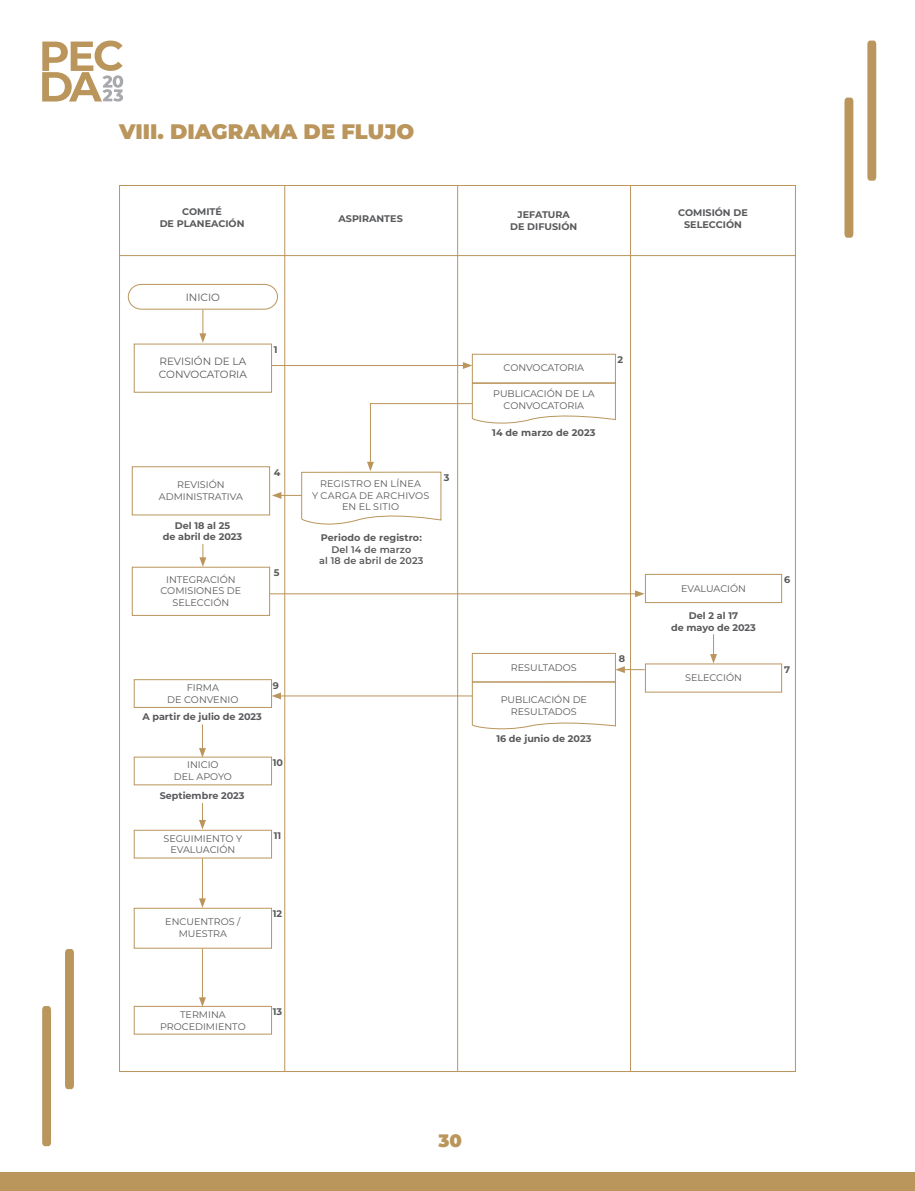
<style>
.page{position:relative;width:915px;height:1191px;background:#fff}
.page>*{position:absolute;margin:0;border:0;box-sizing:border-box;transform-origin:0 0}
.t1{font:900 21px "Montserrat";color:#ba955c}
.t2{font:900 18px "Montserrat";color:#ba955c}
.t3{font:10.5px/12.6px "Montserrat";color:#58595b}
.t4{font:9.6px/11.6px "Montserrat";color:#58595b;text-align:center}
.t5{font:700 9.6px/11.6px "Montserrat";color:#58595b;text-align:center}
.t6{font:9.6px/11.6px "Montserrat";letter-spacing:.02em;color:#58595b;text-align:center}
.t7{font:600 9.6px/11.6px "Montserrat";letter-spacing:.01em;color:#58595b;text-align:center}
</style>
<div class="page">
<svg style="left:42px;top:41px;width:81px;height:61px"></svg>
<div style="left:0;top:1172px;width:914px;height:19px;background:#ba955c"></div>
<svg style="left:867px;top:41px;width:8px;height:140px"></svg>
<svg style="left:844px;top:98px;width:9px;height:140px"></svg>
<svg style="left:65px;top:949px;width:9px;height:140px"></svg>
<svg style="left:42px;top:1006px;width:9px;height:140px"></svg>
<hr style="left:119px;top:255px;width:676px;height:1px;background:#ba955c">
<hr style="left:284px;top:185px;width:1px;height:886px;background:#ba955c">
<hr style="left:457px;top:185px;width:1px;height:886px;background:#ba955c">
<hr style="left:630px;top:185px;width:1px;height:886px;background:#ba955c">
<svg style="left:199px;top:544px;width:7px;height:23px"></svg>
<svg style="left:199px;top:724px;width:7px;height:32px"></svg>
<svg style="left:199px;top:803px;width:7px;height:26px"></svg>
<hr style="left:202px;top:858px;width:1px;height:42px;background:#ba955c">
<svg style="left:199px;top:898px;width:7px;height:10px"></svg>
<hr style="left:202px;top:948px;width:1px;height:51px;background:#ba955c">
<svg style="left:199px;top:997px;width:7px;height:9px"></svg>
<svg style="left:127px;top:284px;width:151px;height:59px"></svg>
<hr style="left:271px;top:365px;width:194px;height:1px;background:#ba955c">
<svg style="left:462px;top:362px;width:10px;height:7px"></svg>
<hr style="left:270px;top:593px;width:367px;height:1px;background:#ba955c">
<svg style="left:634px;top:590px;width:10px;height:7px"></svg>
<div style="left:132px;top:466px;width:138px;height:49px;border:1px solid #ba955c"></div>
<div style="left:132px;top:567px;width:138px;height:49px;border:1px solid #ba955c"></div>
<div style="left:134px;top:679px;width:138px;height:29px;border:1px solid #ba955c"></div>
<div style="left:134px;top:756px;width:138px;height:29px;border:1px solid #ba955c"></div>
<div style="left:134px;top:830px;width:138px;height:28px;border:1px solid #ba955c"></div>
<div style="left:134px;top:908px;width:138px;height:40px;border:1px solid #ba955c"></div>
<div style="left:134px;top:1006px;width:138px;height:28px;border:1px solid #ba955c"></div>
<div style="left:644px;top:574px;width:137px;height:29px;border:1px solid #ba955c"></div>
<div style="left:472px;top:354px;width:143px;height:29px;border:1px solid #ba955c"></div>
<div style="left:472px;top:653px;width:143px;height:29px;border:1px solid #ba955c"></div>
<svg style="left:471px;top:681px;width:145px;height:49px"></svg>
<hr style="left:278px;top:695px;width:194px;height:1px;background:#ba955c">
<svg style="left:271px;top:692px;width:10px;height:7px"></svg>
<svg style="left:272px;top:382px;width:344px;height:148px"></svg>
<svg style="left:710px;top:634px;width:6px;height:29px"></svg>
<svg style="left:615px;top:666px;width:29px;height:7px"></svg>
<h1 class="t1" style="left:119px;top:116px;width:296px">VIII. DIAGRAMA DE FLUJO</h1>
<p class="t5" style="left:160px;top:206px;width:86px">COMITÉ<br>DE PLANEACIÓN</p>
<p class="t3" style="left:186px;top:291px;width:36px">INICIO</p>
<p class="t3" style="left:159px;top:355px;width:90px">REVISIÓN DE LA<br>CONVOCATORIA</p>
<p class="t5" style="left:274px;top:343px;width:5px">1</p>
<p class="t4" style="left:159px;top:479px;width:85px">REVISIÓN<br>ADMINISTRATIVA</p>
<p class="t5" style="left:163px;top:519px;width:81px">Del 18 al 25<br>de abril de 2023</p>
<p class="t4" style="left:160px;top:573px;width:82px">INTEGRACIÓN<br>COMISIONES DE<br>SELECCIÓN</p>
<p class="t5" style="left:274px;top:466px;width:8px">4</p>
<p class="t5" style="left:274px;top:566px;width:7px">5</p>
<p class="t4" style="left:167px;top:681px;width:73px">FIRMA<br>DE CONVENIO</p>
<p class="t5" style="left:142px;top:710px;width:121px">A partir de julio de 2023</p>
<p class="t5" style="left:273px;top:679px;width:8px">9</p>
<p class="t4" style="left:174px;top:759px;width:59px">INICIO<br>DEL APOYO</p>
<p class="t5" style="left:160px;top:789px;width:86px">Septiembre 2023</p>
<p class="t4" style="left:163px;top:832px;width:80px">SEGUIMIENTO Y<br>EVALUACIÓN</p>
<p class="t5" style="left:273px;top:756px;width:12px">10</p>
<p class="t5" style="left:274px;top:829px;width:9px">11</p>
<p class="t4" style="left:165px;top:915px;width:77px">ENCUENTROS /<br>MUESTRA</p>
<p class="t5" style="left:273px;top:907px;width:11px">12</p>
<p class="t4" style="left:160px;top:1008px;width:87px">TERMINA<br>PROCEDIMIENTO</p>
<p class="t5" style="left:273px;top:1005px;width:11px">13</p>
<p class="t5" style="left:338px;top:212px;width:66px">ASPIRANTES</p>
<p class="t5" style="left:510px;top:208px;width:68px">JEFATURA<br>DE DIFUSIÓN</p>
<p class="t5" style="left:678px;top:207px;width:71px">COMISIÓN DE<br>SELECCIÓN</p>
<p class="t6" style="left:312px;top:478px;width:119px">REGISTRO EN LÍNEA<br>Y CARGA DE ARCHIVOS<br>EN EL SITIO</p>
<p class="t5" style="left:320px;top:531px;width:102px">Periodo de registro:</p>
<p class="t7" style="left:319px;top:543px;width:106px">Del 14 de marzo<br>al 18 de abril de 2023</p>
<p class="t5" style="left:443px;top:471px;width:7px">3</p>
<p class="t4" style="left:503px;top:362px;width:82px">CONVOCATORIA</p>
<p class="t4" style="left:493px;top:388px;width:103px">PUBLICACIÓN DE LA<br>CONVOCATORIA</p>
<p class="t5" style="left:492px;top:426px;width:105px">14 de marzo de 2023</p>
<p class="t5" style="left:617px;top:353px;width:7px">2</p>
<p class="t4" style="left:510px;top:661px;width:67px">RESULTADOS</p>
<p class="t4" style="left:500px;top:694px;width:88px">PUBLICACIÓN DE<br>RESULTADOS</p>
<p class="t5" style="left:496px;top:732px;width:96px">16 de junio de 2023</p>
<p class="t5" style="left:618px;top:652px;width:8px">8</p>
<p class="t4" style="left:680px;top:583px;width:67px">EVALUACIÓN</p>
<p class="t5" style="left:671px;top:609px;width:86px">Del 2 al 17<br>de mayo de 2023</p>
<p class="t4" style="left:685px;top:671px;width:58px">SELECCIÓN</p>
<p class="t5" style="left:784px;top:573px;width:8px">6</p>
<p class="t5" style="left:784px;top:663px;width:7px">7</p>
<h2 class="t2" style="left:438px;top:1127px;width:25px">30</h2>
</div>
